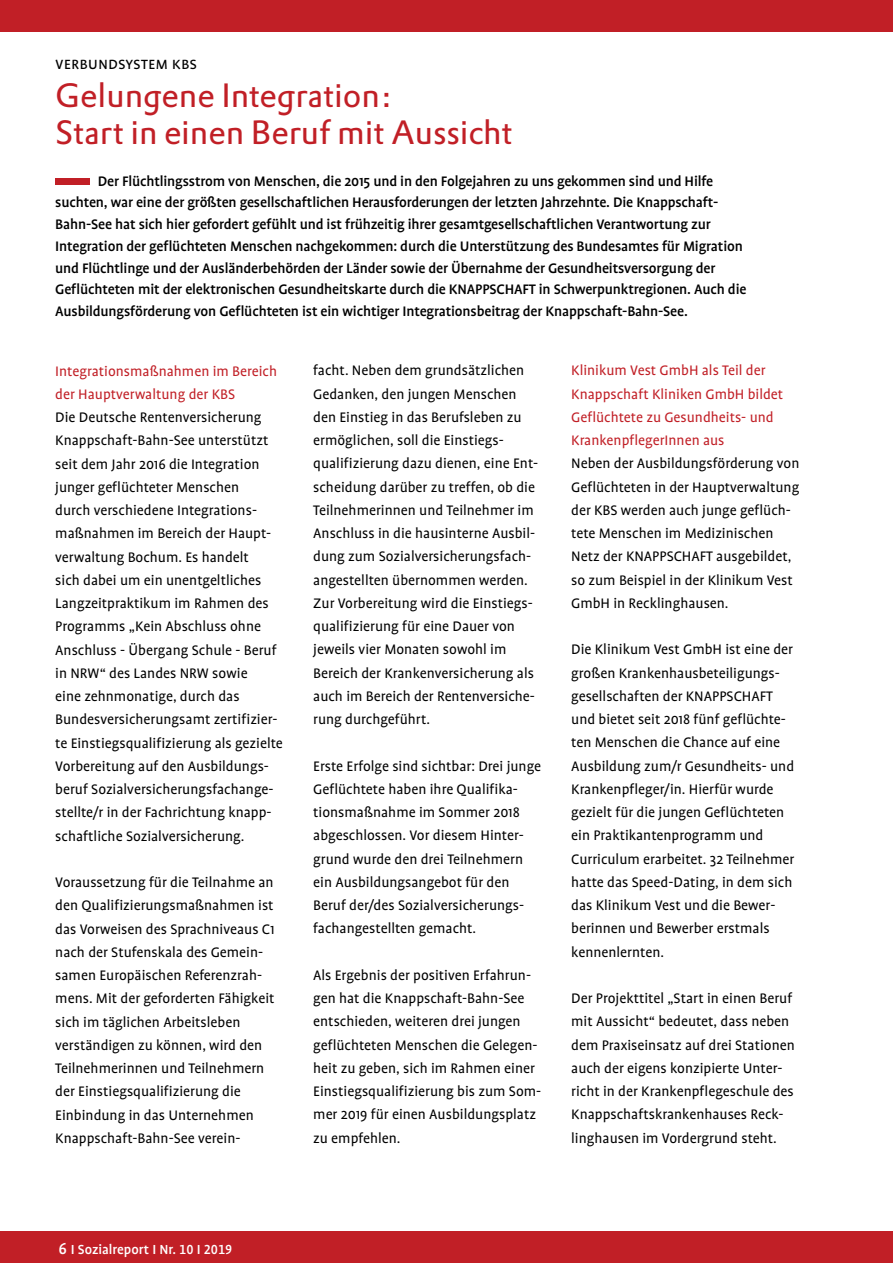
<style>
.page{position:relative;width:893px;height:1263px;background:#fff}
.page>*{position:absolute;margin:0;border:0;box-sizing:border-box;transform-origin:0 0}
.t1{font:33px/37.5px "DTL Prokyon T";color:#c11f26}
.t2{font:18px "Profile SC";color:#000}
.t3{font:15.75px/23.2px "Profile";color:#000}
.t4{font:500 15.75px/21.8px "Profile";letter-spacing:-.01em;color:#000}
.t5{font:15.75px/23.2px "Profile";color:#c11f26}
.t6{font:500 15px "Profile";color:#fff}
.s1{font-family:"Profile NO";font-size:18px}
.s2{font-family:"Profile NO"}
</style>
<div class="page">
<div style="left:0;top:0;width:893px;height:32px;background:#c11f26"></div>
<div style="left:0;top:1231px;width:893px;height:32px;background:#c11f26"></div>
<div style="left:55px;top:178px;width:34px;height:6px;background:#c11f26"></div>
<p class="t2" style="left:55px;top:54px;width:143px">verbundsystem kbs</p>
<h1 class="t1" style="left:55px;top:76px;width:459px">Gelungene Integration:<br>Start in einen Beruf mit Aussicht</h1>
<p class="t4" style="left:55px;top:170px;width:693px;text-indent:43px">Der Flüchtlingsstrom von Menschen, die 2015 und in den Folgejahren zu uns gekommen sind und Hilfe suchten, war eine der größten gesellschaftlichen Herausforderungen der letzten Jahrzehnte. Die Knappschaft-Bahn-See hat sich hier gefordert gefühlt und ist frühzeitig ihrer gesamtgesellschaftlichen Verantwortung zur Integration der geflüchteten Menschen nachgekommen: durch die Unterstützung des Bundesamtes für Migration und Flüchtlinge und der Ausländerbehörden der Länder sowie der Übernahme der Gesundheitsversorgung der Geflüchteten mit der elektronischen Gesundheitskarte durch die KNAPPSCHAFT in Schwerpunktregionen. Auch die Ausbildungsförderung von Geflüchteten ist ein wichtiger Integrationsbeitrag der Knappschaft-Bahn-See.</p>
<p class="t5" style="left:55px;top:359px;width:223px">Integrationsmaßnahmen im Bereich der Hauptverwaltung der KBS</p>
<p class="t3" style="left:55px;top:406px;width:229px">Die Deutsche Rentenversicherung Knappschaft-Bahn-See unterstützt seit dem Jahr 2016 die Integration junger geflüchteter Menschen<br>durch verschiedene Integrations&shy;maßnahmen im Bereich der Haupt&shy;verwaltung Bochum. Es handelt<br>sich dabei um ein unentgeltliches Langzeitpraktikum im Rahmen des Programms „Kein Abschluss ohne Anschluss - Übergang Schule - Beruf in NRW“ des Landes NRW sowie<br>eine zehnmonatige, durch das Bundesversicherungsamt zertifizier&shy;te Einstiegsqualifizierung als gezielte Vorbereitung auf den Ausbildungs&shy;beruf Sozialversicherungsfachange&shy;stellte/r in der Fachrichtung knapp&shy;schaftliche Sozialversicherung.</p>
<p class="t3" style="left:55px;top:871px;width:221px">Voraussetzung für die Teilnahme an den Qualifizierungsmaßnahmen ist das Vorweisen des Sprachniveaus C1 nach der Stufenskala des Gemein&shy;samen Europäischen Referenzrah&shy;mens. Mit der geforderten Fähigkeit sich im täglichen Arbeitsleben verständigen zu können, wird den Teilnehmerinnen und Teilnehmern der Einstiegsqualifizierung die Einbindung in das Unternehmen Knappschaft-Bahn-See verein-</p>
<p class="t3" style="left:313px;top:359px;width:226px">facht. Neben dem grundsätzlichen Gedanken, den jungen Menschen den Einstieg in das Berufsleben zu ermöglichen, soll die Einstiegs&shy;qualifizierung dazu dienen, eine Ent&shy;scheidung darüber zu treffen, ob die Teilnehmerinnen und Teilnehmer im Anschluss in die hausinterne Ausbil&shy;dung zum Sozialversicherungsfach&shy;angestellten übernommen werden.<br>Zur Vorbereitung wird die Einstiegs&shy;qualifizierung für eine Dauer von jeweils vier Monaten sowohl im Bereich der Krankenversicherung als auch im Bereich der Rentenversiche&shy;rung durchgeführt.</p>
<p class="t3" style="left:313px;top:754px;width:229px">Erste Erfolge sind sichtbar: Drei junge Geflüchtete haben ihre Qualifika&shy;tionsmaßnahme im Sommer 2018 abgeschlossen. Vor diesem Hinter&shy;grund wurde den drei Teilnehmern ein Ausbildungsangebot für den Beruf der/des Sozialversicherungs&shy;fachangestellten gemacht.</p>
<p class="t3" style="left:313px;top:963px;width:229px">Als Ergebnis der positiven Erfahrun&shy;gen hat die Knappschaft-Bahn-See entschieden, weiteren drei jungen geflüchteten Menschen die Gelegen&shy;heit zu geben, sich im Rahmen einer Einstiegsqualifizierung bis zum Som&shy;mer 2019 für einen Ausbildungsplatz zu empfehlen.</p>
<p class="t5" style="left:571px;top:359px;width:214px">Klinikum Vest GmbH als Teil der<br>Knappschaft Kliniken GmbH bildet<br>Geflüchtete zu Gesundheits- und<br>KrankenpflegerInnen aus</p>
<p class="t3" style="left:571px;top:452px;width:230px">Neben der Ausbildungsförderung von Geflüchteten in der Hauptverwaltung der KBS werden auch junge geflüch&shy;tete Menschen im Medizinischen Netz der KNAPPSCHAFT ausgebildet, so zum Beispiel in der Klinikum Vest GmbH in Recklinghausen.</p>
<p class="t3" style="left:571px;top:638px;width:225px">Die Klinikum Vest GmbH ist eine der großen Krankenhausbeteiligungs&shy;gesellschaften der KNAPPSCHAFT und bietet seit 2018 fünf geflüchte&shy;ten Menschen die Chance auf eine Ausbildung zum/r Gesundheits- und Krankenpfleger/in. Hierfür wurde gezielt für die jungen Geflüchteten ein Praktikantenprogramm und Curriculum erarbeitet. 32 Teilnehmer hatte das Speed-Dating, in dem sich das Klinikum Vest und die Bewer&shy;berinnen und Bewerber erstmals kennenlernten.</p>
<p class="t3" style="left:571px;top:987px;width:225px">Der Projekttitel „Start in einen Beruf mit Aussicht“ bedeutet, dass neben dem Praxiseinsatz auf drei Stationen auch der eigens konzipierte Unter&shy;richt in der Krankenpflegeschule des Knappschaftskrankenhauses Reck&shy;linghausen im Vordergrund steht.</p>
<p class="t6" style="left:58px;top:1241px;width:175px"><span class="s1">6</span> I Sozialreport I Nr. <span class="s2">10</span> I <span class="s2">2019</span></p>
</div>
